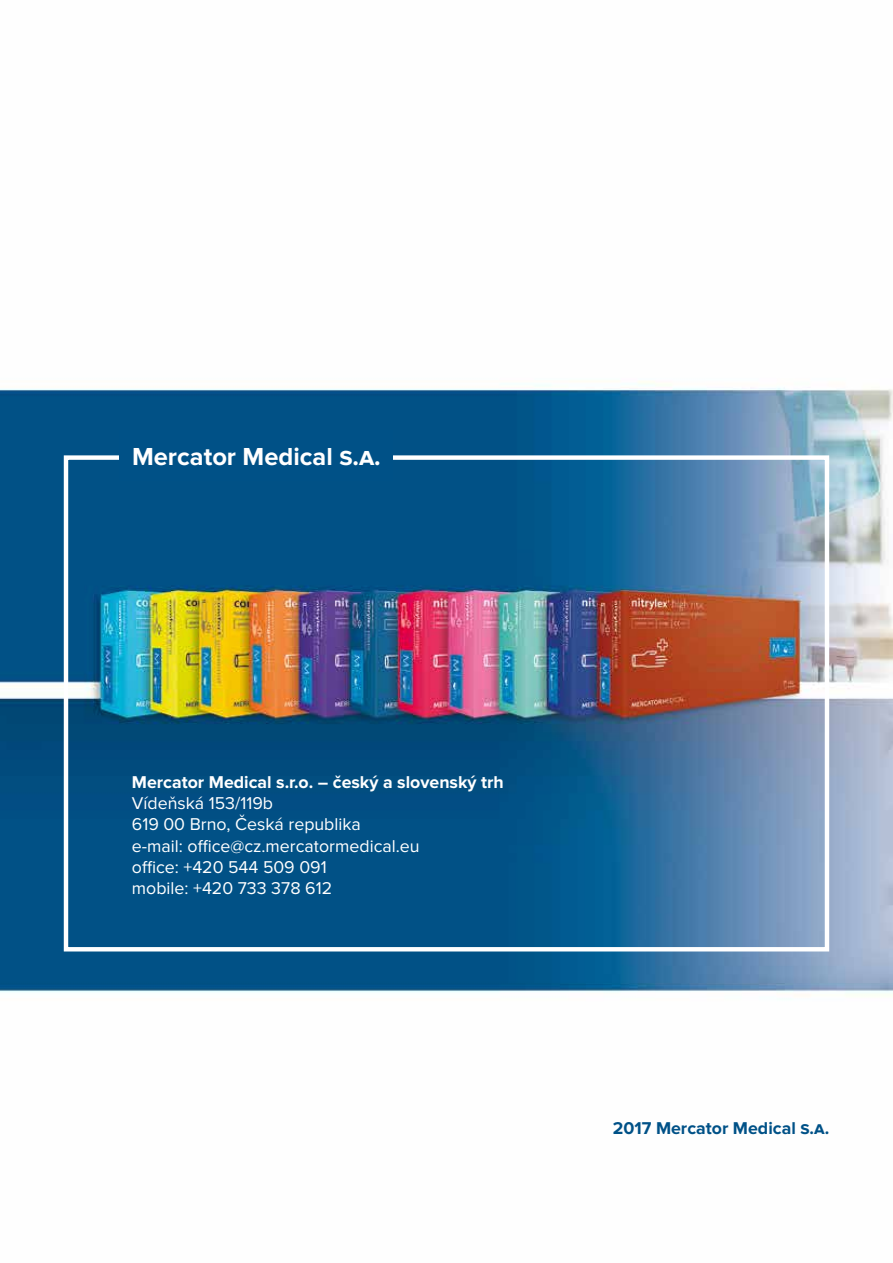
<style>
.page{position:relative;width:893px;height:1263px;background:#fff}
.page>*{position:absolute;margin:0;border:0;box-sizing:border-box;transform-origin:0 0}
.t1{font:700 25.5px "Proxima Nova";color:#fff}
.t2{font:17.7px/21.3px "Proxima Nova";color:#fff}
.t3{font:700 17.7px "Proxima Nova";color:#fff}
.t4{font:700 17.7px "Proxima Nova";color:#005187}
</style>
<div class="page">
<img style="left:0;top:381px;width:893px;height:612px">
<div style="left:64px;top:455px;width:765px;height:496px;border:4px solid #fff"></div>
<div style="left:119px;top:430px;width:274px;height:50px;background:#005187"></div>
<h1 class="t1" style="left:132px;top:442px;width:250px">Mercator Medical s.a.</h1>
<p class="t3" style="left:132px;top:772px;width:373px">Mercator Medical s.r.o. – český a slovenský trh</p>
<p class="t2" style="left:132px;top:793px;width:289px">Vídeňská 153/119b<br>619 00 Brno, Česká republika<br>e-mail: office@cz.mercatormedical.eu office: +420 544 509 091<br>mobile: +420 733 378 612</p>
<p class="t4" style="left:613px;top:1118px;width:218px">2017 Mercator Medical s.a.</p>
</div>
